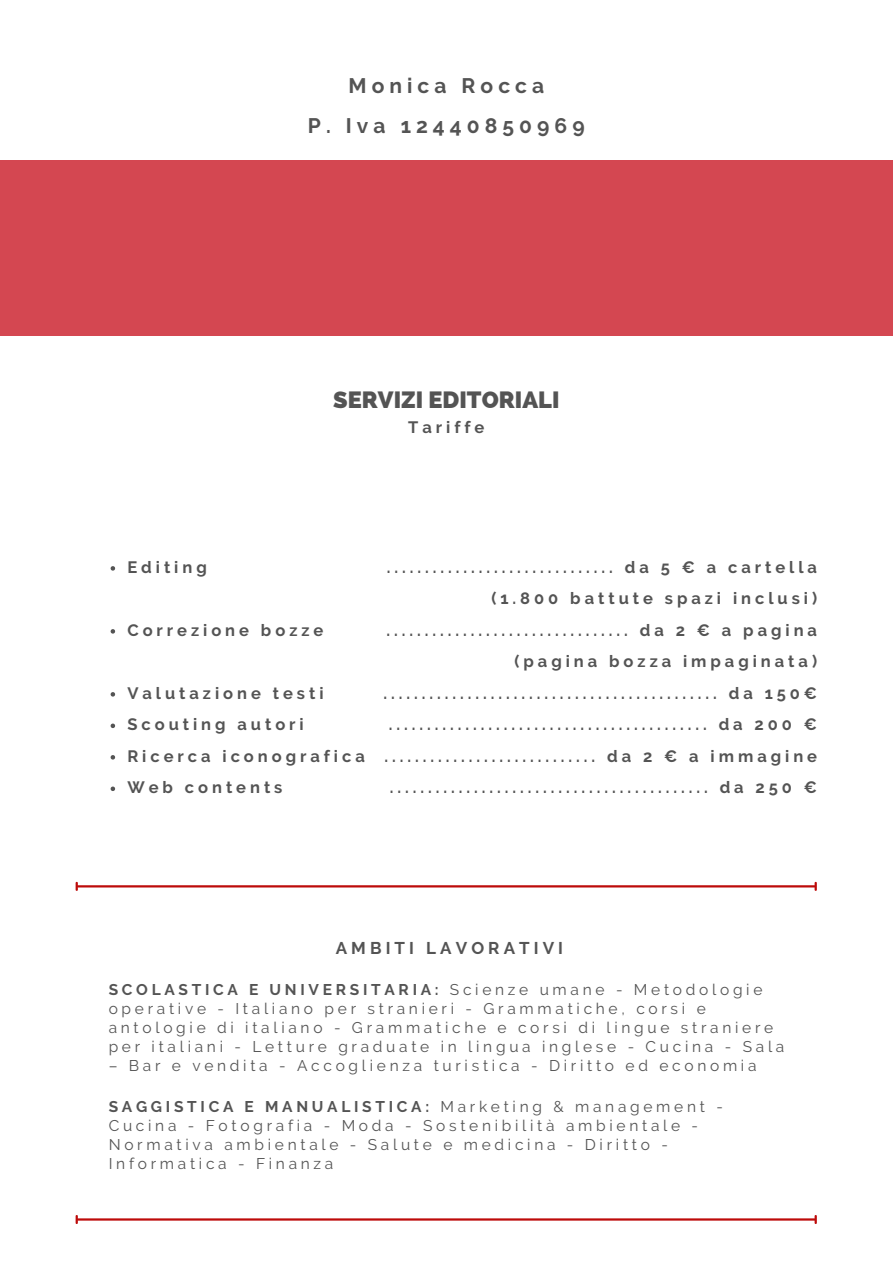
<style>
.page{position:relative;width:893px;height:1264px;background:#fff}
.page>*{position:absolute;margin:0;border:0;box-sizing:border-box;transform-origin:0 0}
.t1{font:800 23.55px "Raleway";color:#545454}
.t2{font:700 21px "Raleway";letter-spacing:.24em;color:#545454}
.t3{font:700 16.95px "Raleway";letter-spacing:.24em;color:#545454}
.t4{font:700 16.5px/31.5px "Raleway";letter-spacing:.24em;color:#545454;text-align:right}
.t5{font:15.45px/19px "Raleway";letter-spacing:.24em;color:#545454}
.t6{font:700 15.45px "Raleway";letter-spacing:.24em;color:#545454}
.s1{font-weight:700}
.s2{font-weight:400}
</style>
<div class="page">
<div style="left:0;top:160px;width:892px;height:175px;background:#d44751"></div>
<svg style="left:111px;top:566px;width:4px;height:4px"></svg>
<svg style="left:111px;top:629px;width:4px;height:4px"></svg>
<svg style="left:111px;top:692px;width:4px;height:4px"></svg>
<svg style="left:111px;top:723px;width:4px;height:5px"></svg>
<svg style="left:111px;top:755px;width:4px;height:4px"></svg>
<svg style="left:111px;top:786px;width:4px;height:5px"></svg>
<hr style="left:78px;top:1218px;width:736px;height:2px;background:#bd0b0a">
<svg style="left:76px;top:1215px;width:2px;height:8px"></svg>
<svg style="left:814px;top:1215px;width:2px;height:8px"></svg>
<hr style="left:78px;top:885px;width:736px;height:2px;background:#bd0b0a">
<svg style="left:76px;top:881px;width:2px;height:9px"></svg>
<svg style="left:814px;top:881px;width:2px;height:9px"></svg>
<p class="t2" style="left:348px;top:73px;width:197px">Monica Rocca</p>
<p class="t2" style="left:308px;top:114px;width:278px">P. Iva 12440850969</p>
<p class="t1" style="left:333px;top:386px;width:228px">SERVIZI EDITORIALI</p>
<p class="t4" style="left:408px;top:412px;width:78px">Tariffe</p>
<p class="t4" style="left:127px;top:551px;width:81px">Editing</p>
<p class="t4" style="left:127px;top:614px;width:197px">Correzione bozze</p>
<p class="t4" style="left:127px;top:677px;width:198px">Valutazione testi</p>
<p class="t4" style="left:127px;top:708px;width:178px">Scouting autori</p>
<p class="t4" style="left:127px;top:740px;width:239px">Ricerca iconografica</p>
<p class="t4" style="left:127px;top:771px;width:157px">Web contents</p>
<p class="t4" style="left:387px;top:551px;width:431px">.............................. da 5 € a cartella (1.800 battute spazi inclusi)</p>
<p class="t4" style="left:386px;top:614px;width:432px">................................ da 2 € a pagina</p>
<p class="t4" style="left:514px;top:645px;width:304px">(pagina bozza impaginata)</p>
<p class="t4" style="left:383px;top:677px;width:435px">............................................ da 150€</p>
<p class="t4" style="left:388px;top:708px;width:430px">.......................................... da 200 €</p>
<p class="t4" style="left:384px;top:740px;width:434px">............................ da 2 € a immagine</p>
<p class="t4" style="left:389px;top:771px;width:429px">.......................................... da 250 €</p>
<p class="t3" style="left:336px;top:938px;width:229px">AMBITI LAVORATIVI</p>
<p class="t5" style="left:109px;top:979px;width:677px"><span class="s1">SCOLASTICA E UNIVERSITARIA:</span> Scienze umane - Metodologie operative - Italiano per stranieri - Grammatiche, corsi e antologie di italiano - Grammatiche e corsi di lingue straniere per italiani - Letture graduate in lingua inglese - Cucina - Sala</p>
<p class="t5" style="left:109px;top:1056px;width:649px">– Bar e vendita - Accoglienza turistica - Diritto ed economia</p>
<p class="t6" style="left:109px;top:1097px;width:615px">SAGGISTICA E MANUALISTICA: <span class="s2">Marketing &amp; management -</span></p>
<p class="t5" style="left:109px;top:1115px;width:591px">Cucina - Fotografia - Moda - Sostenibilità ambientale -<br>Normativa ambientale - Salute e medicina - Diritto -<br>Informatica - Finanza</p>
</div>
